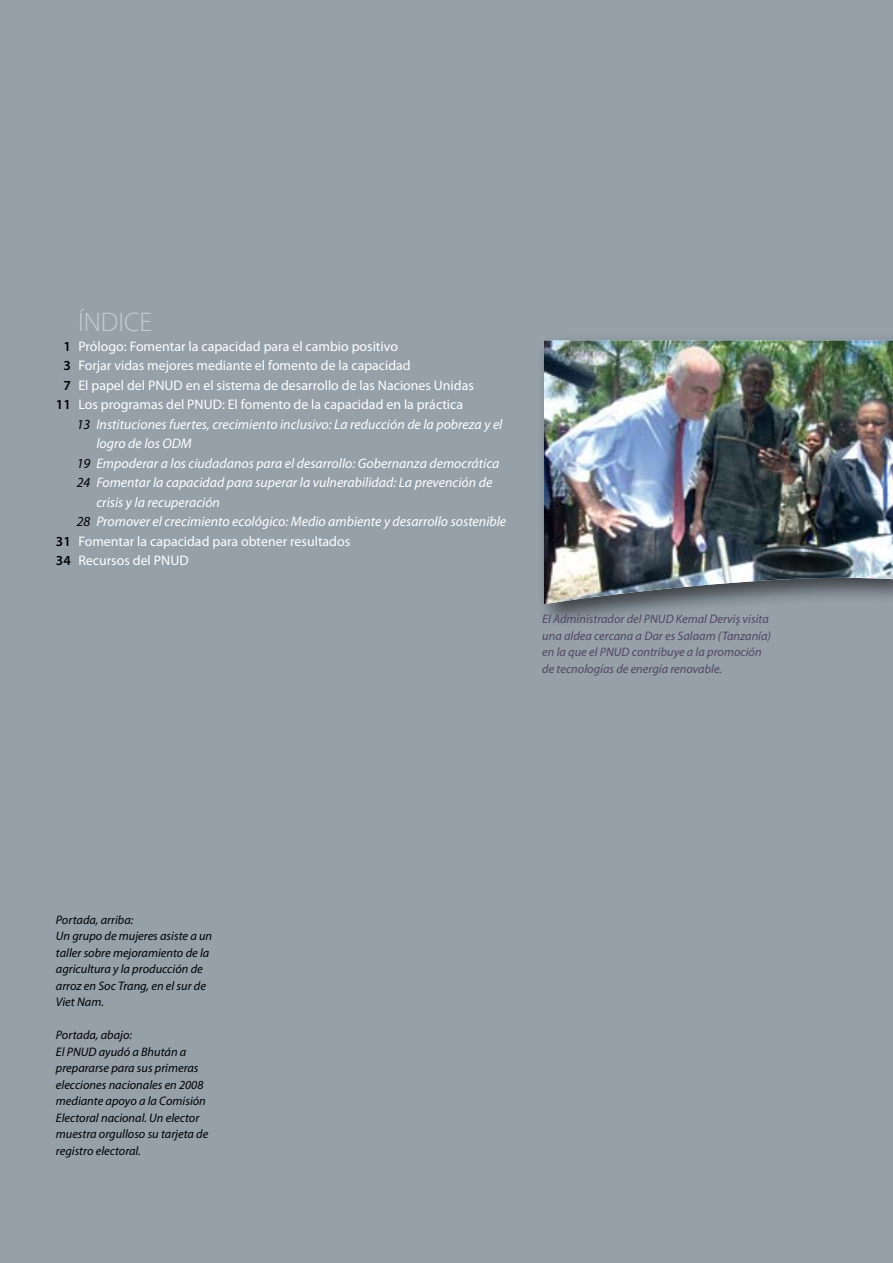
<style>
.page{position:relative;width:893px;height:1263px;background:#95a0a9}
.page>*{position:absolute;margin:0;border:0;box-sizing:border-box;transform-origin:0 0}
.t1{font:300 27px "Myriad Pro";color:#c4cdd3}
.t2{font:italic 13.8px "Myriad Pro";color:#fff}
.t3{font:13.8px "Myriad Pro";color:#fff}
.t4{font:italic 12.3px/16.5px "Myriad Pro";color:#000}
.t5{font:italic 12.3px/16.5px "Myriad Pro";color:#524561}
.s1{font-weight:600;color:#000}
.s2{color:#000}
</style>
<div class="page">
<div style="left:535px;top:332px;width:358px;height:304px;background:#000;opacity:.6"></div>
<img style="left:544px;top:340px;width:348px;height:264px">
<hr style="left:892px;top:0;width:1px;height:1263px;background:#95a0a9">
<h1 class="t1" style="left:78px;top:306px;width:76px">ÍNDICE</h1>
<p class="t3" style="left:63px;top:338px;width:336px"><span class="s1">1</span> Prólogo: Fomentar la capacidad para el cambio positivo</p>
<p class="t3" style="left:63px;top:357px;width:349px"><span class="s1">3</span> Forjar vidas mejores mediante el fomento de la capacidad</p>
<p class="t3" style="left:63px;top:377px;width:412px"><span class="s1">7</span> El papel del PNUD en el sistema de desarrollo de las Naciones Unidas</p>
<p class="t3" style="left:56px;top:396px;width:409px"><span class="s1">11</span> Los programas del PNUD: El fomento de la capacidad en la práctica</p>
<p class="t2" style="left:77px;top:416px;width:427px"><span class="s2">13</span> Instituciones fuertes, crecimiento inclusivo: La reducción de la pobreza y el</p>
<p class="t2" style="left:96px;top:435px;width:97px">logro de los ODM</p>
<p class="t2" style="left:77px;top:455px;width:424px"><span class="s2">19</span> Empoderar a los ciudadanos para el desarrollo: Gobernanza democrática</p>
<p class="t2" style="left:77px;top:474px;width:417px"><span class="s2">24</span> Fomentar la capacidad para superar la vulnerabilidad: La prevención de</p>
<p class="t2" style="left:96px;top:494px;width:125px">crisis y la recuperación</p>
<p class="t2" style="left:77px;top:513px;width:431px"><span class="s2">28</span> Promover el crecimiento ecológico: Medio ambiente y desarrollo sostenible</p>
<p class="t3" style="left:56px;top:533px;width:296px"><span class="s1">31</span> Fomentar la capacidad para obtener resultados</p>
<p class="t3" style="left:56px;top:552px;width:134px"><span class="s1">34</span> Recursos del PNUD</p>
<p class="t5" style="left:542px;top:610px;width:230px">El Administrador del PNUD Kemal Derviş visita una aldea cercana a Dar es Salaam (Tanzanía) en la que el PNUD contribuye a la promoción de tecnologías de energía renovable.</p>
<p class="t4" style="left:56px;top:911px;width:158px">Portada, arriba:<br>Un grupo de mujeres asiste a un taller sobre mejoramiento de la agricultura y la producción de arroz en Soc Trang, en el sur de<br>Viet Nam.</p>
<p class="t4" style="left:56px;top:1026px;width:154px">Portada, abajo:<br>El PNUD ayudó a Bhután a prepararse para sus primeras elecciones nacionales en 2008 mediante apoyo a la Comisión<br>Electoral nacional. Un elector muestra orgulloso su tarjeta de registro electoral.</p>
</div>
